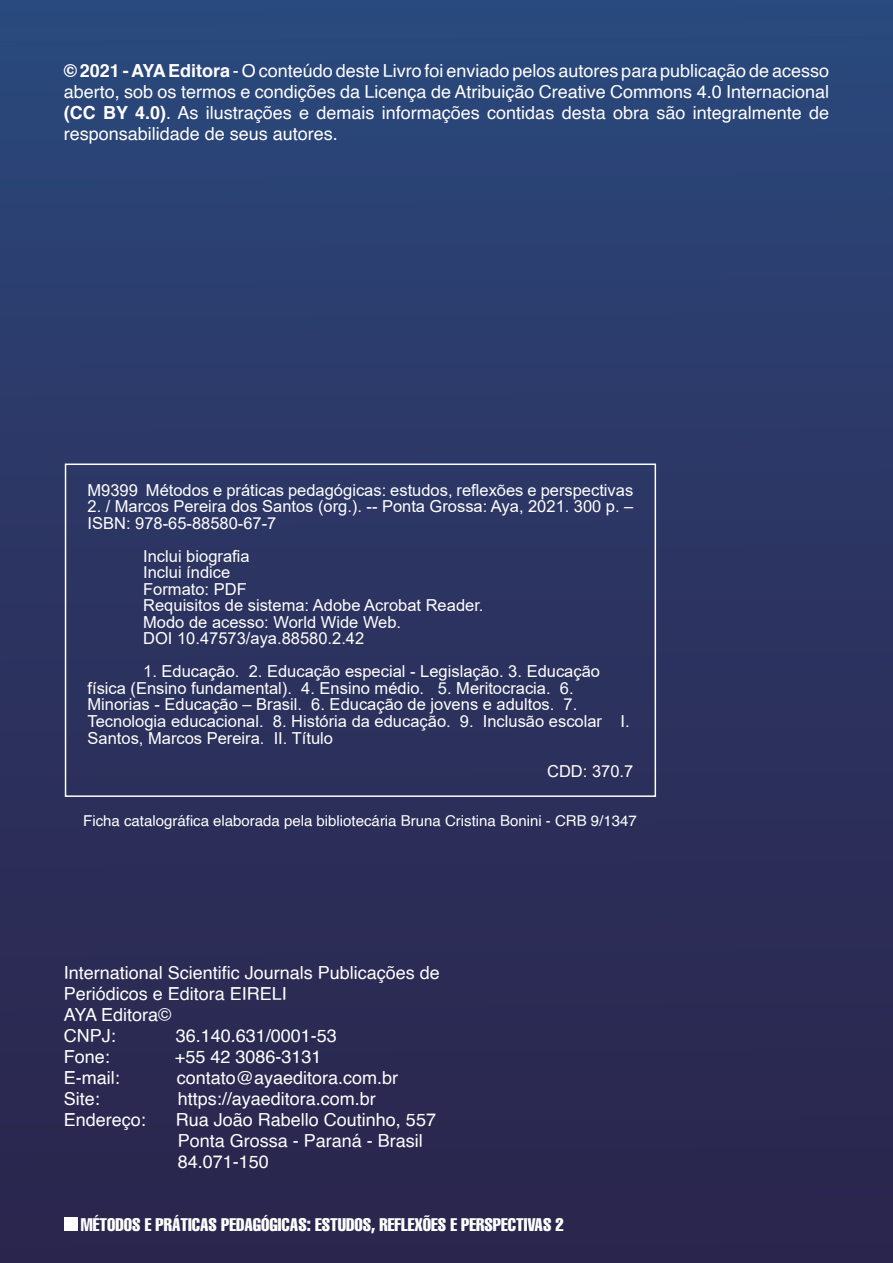
<style>
.page{position:relative;width:893px;height:1263px;background:#fff}
.page>*{position:absolute;margin:0;border:0;box-sizing:border-box;transform-origin:0 0}
.t1{font:18px/21px "Helvetica";color:#fff}
.t2{font:extra-condensed 18px "Helvetica";color:#fff}
.t3{font:16.5px/16.5px "Arial";color:#fff}
.t4{font:15px "Helvetica";color:#fff}
.s1{font-weight:700}
</style>
<div class="page">
<img style="left:0;top:0;width:893px;height:1263px">
<div style="left:64px;top:1217px;width:13px;height:14px;background:#fff"></div>
<div style="left:65px;top:463px;width:591px;height:334px;border:2px solid #fff"></div>
<p class="t1" style="left:64px;top:61px;width:767px;text-align:justify"><span class="s1">© 2021 - AYA Editora</span> - O conteúdo deste Livro foi enviado pelos autores para publicação de acesso aberto, sob os termos e condições da Licença de Atribuição Creative Commons 4.0 Internacional <span class="s1">(CC BY 4.0)</span>. As ilustrações e demais informações contidas desta obra são integralmente de responsabilidade de seus autores.</p>
<p class="t3" style="left:88px;top:482px;width:547px">M9399 Métodos e práticas pedagógicas: estudos, reflexões e perspectivas</p>
<p class="t3" style="left:88px;top:498px;width:547px">2. / Marcos Pereira dos Santos (org.). -- Ponta Grossa: Aya, 2021. 300 p. –<br>ISBN: 978-65-88580-67-7</p>
<p class="t3" style="left:143px;top:548px;width:342px">Inclui biografia<br>Inclui índice<br>Formato: PDF<br>Requisitos de sistema: Adobe Acrobat Reader.<br>Modo de acesso: World Wide Web.<br>DOI 10.47573/aya.88580.2.42</p>
<p class="t3" style="left:88px;top:663px;width:544px;text-indent:56px">1. Educação. 2. Educação especial - Legislação. 3. Educação física (Ensino fundamental). 4. Ensino médio. 5. Meritocracia. 6.<br>Minorias - Educação – Brasil. 6. Educação de jovens e adultos. 7.<br>Tecnologia educacional. 8. História da educação. 9. Inclusão escolar I.<br>Santos, Marcos Pereira. II. Título</p>
<p class="t3" style="left:547px;top:762px;width:88px">CDD: 370.7</p>
<p class="t4" style="left:83px;top:809px;width:555px">Ficha catalográfica elaborada pela bibliotecária Bruna Cristina Bonini - CRB 9/1347</p>
<p class="t1" style="left:64px;top:962px;width:378px">International Scientific Journals Publicações de<br>Periódicos e Editora EIRELI<br>AYA Editora©<br>CNPJ:</p>
<p class="t1" style="left:176px;top:1025px;width:163px">36.140.631/0001-53</p>
<p class="t1" style="left:64px;top:1046px;width:48px">Fone:</p>
<p class="t1" style="left:175px;top:1046px;width:148px">+55 42 3086-3131</p>
<p class="t1" style="left:64px;top:1067px;width:57px">E-mail:</p>
<p class="t1" style="left:177px;top:1067px;width:223px">contato@ayaeditora.com.br</p>
<p class="t1" style="left:64px;top:1088px;width:38px">Site:</p>
<p class="t1" style="left:178px;top:1088px;width:200px">https://ayaeditora.com.br</p>
<p class="t1" style="left:64px;top:1109px;width:84px">Endereço:</p>
<p class="t1" style="left:176px;top:1109px;width:262px">Rua João Rabello Coutinho, 557<br>Ponta Grossa - Paraná - Brasil<br>84.071-150</p>
<p class="t2" style="left:81px;top:1213px;width:485px">MÉTODOS E PRÁTICAS PEDAGÓGICAS: ESTUDOS, REFLEXÕES E PERSPECTIVAS 2</p>
</div>
